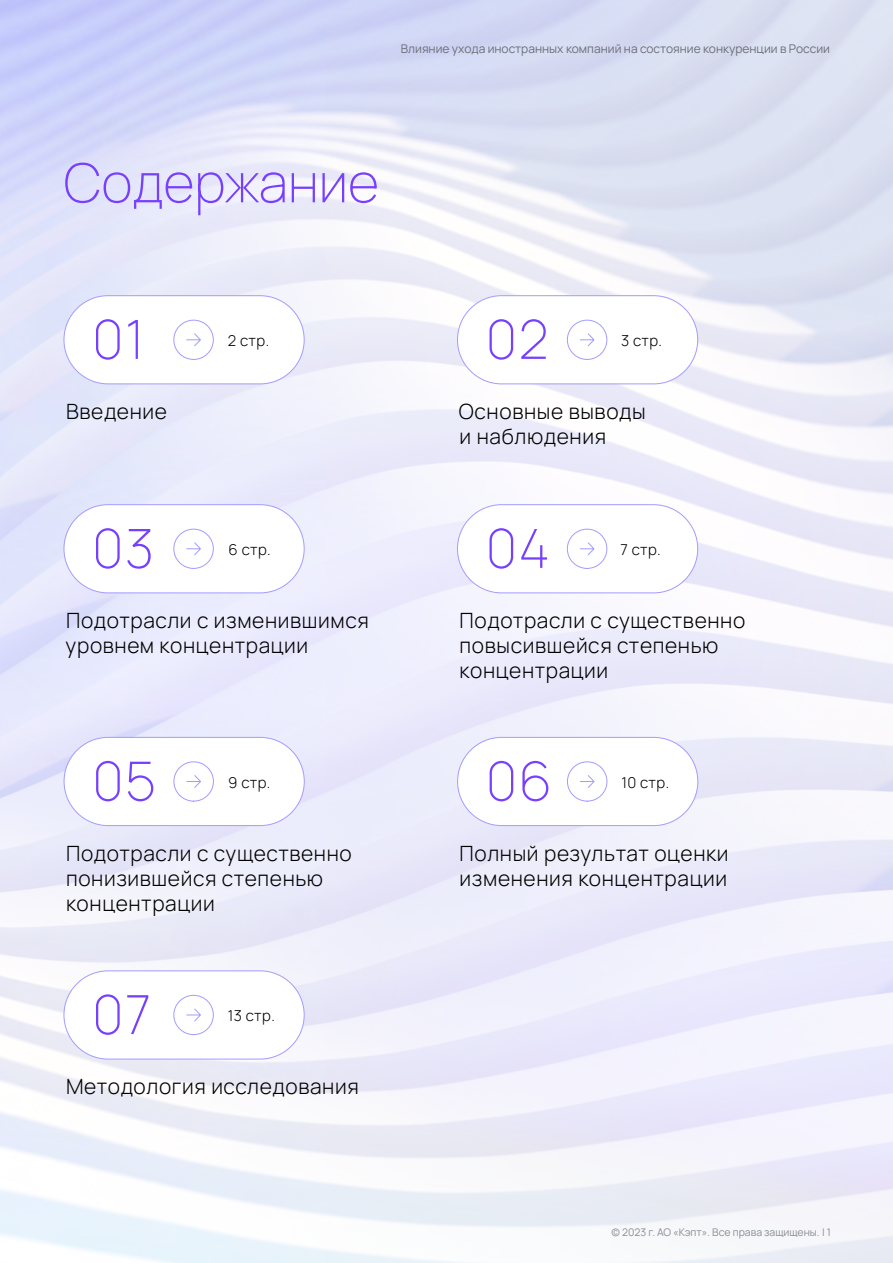
<style>
.page{position:relative;width:893px;height:1263px;background:#fff}
.page>*{position:absolute;margin:0;border:0;box-sizing:border-box;transform-origin:0 0}
.t1{font:200 54px "Manrope";color:#7740ff}
.t2{font:300 21px/25.2px "Manrope";letter-spacing:.03em;color:#000}
.t3{font:300 15px "Manrope";letter-spacing:.03em;color:#000}
.t4{font:12px "Manrope";color:#6b6f77}
.t5{font:10.5px "Manrope";color:#898d93}
</style>
<div class="page">
<div style="left:64px;top:295px;width:241px;height:89px;border:1px solid #a39cff;border-radius:44px"></div>
<svg style="left:173px;top:319px;width:41px;height:41px"></svg>
<div style="left:64px;top:504px;width:241px;height:89px;border:1px solid #a39cff;border-radius:44px"></div>
<svg style="left:173px;top:528px;width:41px;height:41px"></svg>
<div style="left:64px;top:737px;width:241px;height:89px;border:1px solid #a39cff;border-radius:44px"></div>
<svg style="left:173px;top:761px;width:41px;height:41px"></svg>
<div style="left:457px;top:737px;width:241px;height:89px;border:1px solid #a39cff;border-radius:44px"></div>
<svg style="left:567px;top:761px;width:41px;height:41px"></svg>
<div style="left:457px;top:295px;width:241px;height:89px;border:1px solid #a39cff;border-radius:44px"></div>
<svg style="left:567px;top:319px;width:41px;height:41px"></svg>
<div style="left:457px;top:504px;width:241px;height:89px;border:1px solid #a39cff;border-radius:44px"></div>
<svg style="left:567px;top:528px;width:41px;height:41px"></svg>
<div style="left:64px;top:970px;width:241px;height:89px;border:1px solid #a39cff;border-radius:44px"></div>
<svg style="left:173px;top:994px;width:41px;height:41px"></svg>
<p class="t4" style="left:401px;top:40px;width:431px">Влияние ухода иностранных компаний на состояние конкуренции в России</p>
<h1 class="t1" style="left:64px;top:145px;width:317px">Содержание</h1>
<h1 class="t1" style="left:92px;top:301px;width:54px">01</h1>
<p class="t2" style="left:66px;top:398px;width:102px">Введение</p>
<h1 class="t1" style="left:92px;top:510px;width:63px">03</h1>
<p class="t3" style="left:228px;top:330px;width:43px">2 стр.</p>
<p class="t3" style="left:229px;top:539px;width:44px">6 стр.</p>
<p class="t2" style="left:66px;top:607px;width:305px">Подотрасли с изменившимся уровнем концентрации</p>
<h1 class="t1" style="left:92px;top:743px;width:65px">05</h1>
<p class="t3" style="left:228px;top:772px;width:44px">9 стр.</p>
<p class="t2" style="left:66px;top:840px;width:287px">Подотрасли с существенно понизившейся степенью концентрации</p>
<h1 class="t1" style="left:92px;top:976px;width:60px">07</h1>
<p class="t3" style="left:228px;top:1005px;width:49px">13 стр.</p>
<p class="t2" style="left:66px;top:1073px;width:294px">Методология исследования</p>
<h1 class="t1" style="left:486px;top:301px;width:64px">02</h1>
<p class="t3" style="left:621px;top:330px;width:43px">3 стр.</p>
<p class="t2" style="left:459px;top:398px;width:188px">Основные выводы и наблюдения</p>
<h1 class="t1" style="left:486px;top:510px;width:65px">04</h1>
<p class="t3" style="left:620px;top:539px;width:42px">7 стр.</p>
<p class="t2" style="left:460px;top:607px;width:287px">Подотрасли с существенно повысившейся степенью концентрации</p>
<h1 class="t1" style="left:486px;top:743px;width:68px">06</h1>
<p class="t3" style="left:621px;top:772px;width:49px">10 стр.</p>
<p class="t2" style="left:460px;top:840px;width:270px">Полный результат оценки изменения концентрации</p>
<p class="t5" style="left:612px;top:1225px;width:221px">© 2023 г. АО «Кэпт». Все права защищены. | 1</p>
</div>
